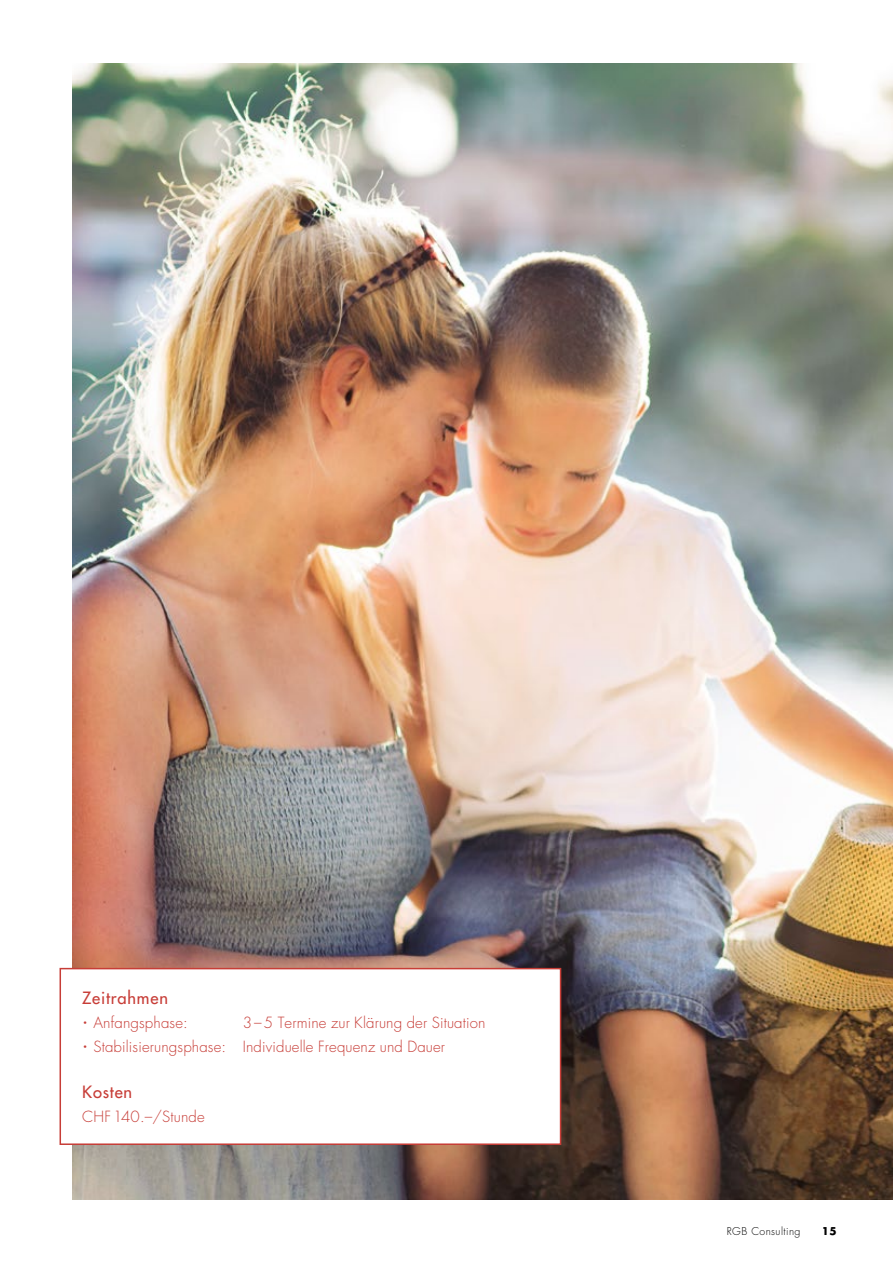
<style>
.page{position:relative;width:893px;height:1263px;background:#fff}
.page>*{position:absolute;margin:0;border:0;box-sizing:border-box;transform-origin:0 0}
.t1{font:16.5px "Futura";letter-spacing:.05em;color:#c73d37}
.t2{font:300 15px/24px "Futura";letter-spacing:.01em;color:#c73d37}
.t3{font:300 10.5px "Futura";letter-spacing:.04em;color:#000}
.t4{font:700 10.5px "Futura";color:#000}
.s1{font-weight:400;font-size:21px}
</style>
<div class="page">
<img style="left:72px;top:64px;width:821px;height:1135px">
<div style="left:60px;top:968px;width:501px;height:176px;background:#fff"></div>
<div style="left:60px;top:968px;width:501px;height:177px;border:2px solid #c73d37"></div>
<p class="t1" style="left:82px;top:987px;width:87px">Zeitrahmen</p>
<p class="t2" style="left:82px;top:1010px;width:107px"><span class="s1">·</span> Anfangsphase:</p>
<p class="t2" style="left:82px;top:1010px;width:405px;text-indent:160px">3–5 Termine zur Klärung der Situation <span class="s1">·</span> Stabilisierungsphase: Individuelle Frequenz und Dauer</p>
<p class="t1" style="left:82px;top:1081px;width:51px">Kosten</p>
<p class="t2" style="left:82px;top:1105px;width:124px">CHF140.–/Stunde</p>
<p class="t3" style="left:727px;top:1224px;width:75px">RGB Consulting</p>
<p class="t4" style="left:822px;top:1224px;width:17px">15</p>
</div>
